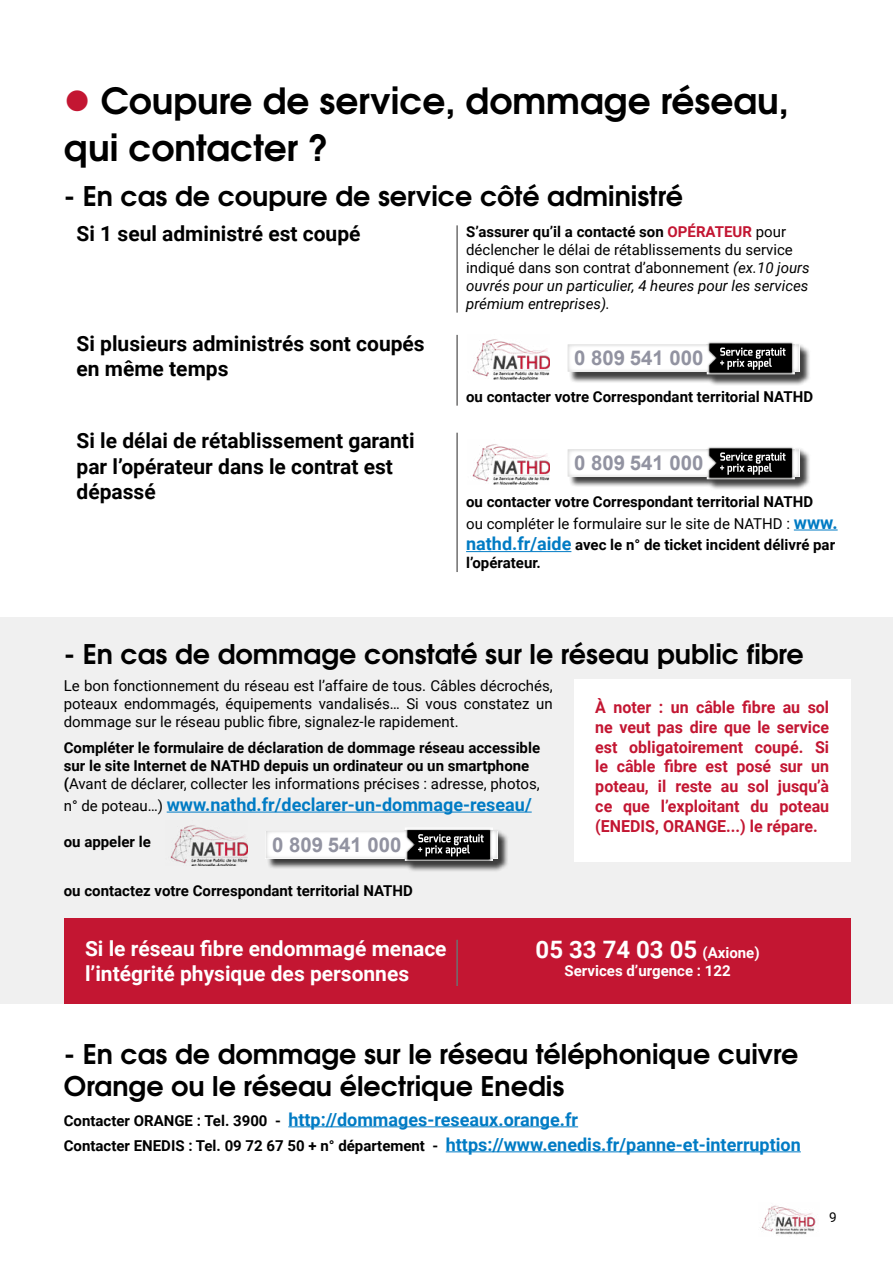
<style>
.page{position:relative;width:893px;height:1263px;background:#fff}
.page>*{position:absolute;margin:0;border:0;box-sizing:border-box;transform-origin:0 0}
.t1{font:700 36px/46.8px "Te X Gyre Adventor";color:#000}
.t2{font:700 27px/32.4px "Te X Gyre Adventor";color:#000}
.t3{font:700 24px "Roboto";color:#fff}
.t4{font:700 21px/25.2px "Roboto";color:#000}
.t5{font:700 21px/25.2px "Roboto";color:#fff}
.t6{font:700 20.4px "Arial";color:#9293a1}
.t7{font:700 18px "Roboto";color:#007bc4}
.t8{font:700 16.5px/19.8px "Roboto";color:#c31632;text-align:justify}
.t9{font:700 15px/18px "Roboto";color:#000}
.t10{font:15px/18px "Roboto";color:#000;text-align:justify}
.t11{font:700 15px "Roboto";color:#fff}
.t12{font:13.5px "Roboto";color:#000}
.s1{color:#c31632}
.s2{font-weight:700}
.s3{font-weight:700;color:#c31632}
.s4{font-style:italic}
.s5{font-weight:400}
.s6{font-size:18px;color:#007bc4}
.s7{font-weight:400;font-size:15px;color:#000}
.s8{font-size:15px}
.s9{font-size:15px;color:#000}
</style>
<div class="page">
<div style="left:0;top:617px;width:893px;height:386px;background:#f0f0f0"></div>
<hr style="left:167px;top:812px;width:365px;height:1px;background:#007bc4">
<hr style="left:456px;top:225px;width:2px;height:88px;background:#706f6f">
<hr style="left:456px;top:335px;width:2px;height:71px;background:#706f6f">
<img style="left:472px;top:339px;width:78px;height:40px">
<div style="left:569px;top:342px;width:242px;height:44px;background:#000;opacity:.75"></div>
<img style="left:568px;top:344px;width:231px;height:28px">
<img style="left:707px;top:342px;width:88px;height:32px">
<img style="left:707px;top:344px;width:88px;height:28px">
<svg style="left:709px;top:344px;width:83px;height:28px;background:#323232"></svg>
<hr style="left:794px;top:529px;width:44px;height:1px;background:#007bc4">
<hr style="left:466px;top:551px;width:105px;height:1px;background:#007bc4">
<hr style="left:456px;top:433px;width:2px;height:139px;background:#706f6f">
<img style="left:472px;top:444px;width:78px;height:40px">
<div style="left:569px;top:447px;width:242px;height:44px;background:#000;opacity:.75"></div>
<img style="left:568px;top:449px;width:231px;height:28px">
<img style="left:707px;top:447px;width:88px;height:32px">
<img style="left:707px;top:449px;width:88px;height:28px">
<svg style="left:709px;top:448px;width:83px;height:29px;background:#333"></svg>
<img style="left:170px;top:825px;width:78px;height:41px">
<div style="left:267px;top:829px;width:242px;height:43px;background:#000;opacity:.75"></div>
<img style="left:266px;top:831px;width:231px;height:27px">
<img style="left:405px;top:828px;width:88px;height:33px">
<img style="left:405px;top:831px;width:88px;height:27px">
<svg style="left:408px;top:830px;width:82px;height:29px;background:#303030"></svg>
<div style="left:574px;top:679px;width:276px;height:183px;background:#fff"></div>
<div style="left:64px;top:918px;width:786px;height:85px;background:#c31632"></div>
<hr style="left:456px;top:940px;width:2px;height:46px;background:#706f6f">
<hr style="left:288px;top:1126px;width:290px;height:1px;background:#007bc4">
<hr style="left:446px;top:1151px;width:355px;height:1px;background:#007bc4">
<img style="left:760px;top:1205px;width:56px;height:30px">
<h1 class="t1" style="left:64px;top:74px;width:727px"><span class="s1">●</span> Coupure de service, dommage réseau, qui contacter ?</h1>
<h2 class="t2" style="left:64px;top:178px;width:621px">- En cas de coupure de service côté administré</h2>
<h3 class="t4" style="left:77px;top:220px;width:286px">Si 1 seul administré est coupé</h3>
<p class="t10" style="left:466px;top:222px;width:345px;text-align:left"><span class="s2">S’assurer qu’il a contacté son</span> <span class="s3">OPÉRATEUR</span> pour déclencher le délai de rétablissements du service indiqué dans son contrat d’abonnement <span class="s4">(ex.10 jours ouvrés pour un particulier, 4 heures pour les services prémium entreprises).</span></p>
<h3 class="t4" style="left:77px;top:330px;width:350px">Si plusieurs administrés sont coupés en même temps</h3>
<p class="t9" style="left:466px;top:387px;width:348px">ou contacter votre Correspondant territorial NATHD</p>
<h3 class="t6" style="left:574px;top:344px;width:131px">0 809 541 000</h3>
<h3 class="t4" style="left:77px;top:428px;width:340px">Si le délai de rétablissement garanti par l’opérateur dans le contrat est dépassé</h3>
<h3 class="t6" style="left:574px;top:449px;width:131px">0 809 541 000</h3>
<p class="t9" style="left:466px;top:490px;width:373px;line-height:21.6px">ou contacter votre Correspondant territorial NATHD<br><span class="s5">ou compléter le formulaire sur le site de NATHD :</span> <span class="s6">www. nathd.fr/aide</span> avec le n° de ticket incident délivré par</p>
<p class="t9" style="left:466px;top:553px;width:76px">l’opérateur.</p>
<h2 class="t2" style="left:64px;top:635px;width:742px">- En cas de dommage constaté sur le réseau public fibre</h2>
<p class="t10" style="left:64px;top:676px;width:490px">Le bon fonctionnement du réseau est l’affaire de tous. Câbles décrochés, poteaux endommagés, équipements vandalisés… Si vous constatez un dommage sur le réseau public fibre, signalez-le rapidement.</p>
<p class="t9" style="left:64px;top:738px;width:478px">Compléter le formulaire de déclaration de dommage réseau accessible sur le site Internet de NATHD depuis un ordinateur ou un smartphone (<span class="s5">Avant de déclarer, collecter les informations précises : adresse, photos,</span></p>
<p class="t7" style="left:64px;top:792px;width:469px"><span class="s7">n° de poteau…)</span> www.nathd.fr/declarer-un-dommage-reseau/</p>
<p class="t9" style="left:64px;top:832px;width:89px">ou appeler le</p>
<p class="t9" style="left:64px;top:881px;width:351px">ou contactez votre Correspondant territorial NATHD</p>
<p class="t8" style="left:595px;top:697px;width:235px">À noter : un câble fibre au sol ne veut pas dire que le service est obligatoirement coupé. Si le câble fibre est posé sur un poteau, il reste au sol jusqu’à ce que l’exploitant du poteau (ENEDIS, ORANGE...) le répare.</p>
<h3 class="t6" style="left:272px;top:830px;width:131px">0 809 541 000</h3>
<h3 class="t5" style="left:85px;top:935px;width:363px">Si le réseau fibre endommagé menace l’intégrité physique des personnes</h3>
<h3 class="t3" style="left:536px;top:932px;width:226px">05 33 74 03 05 <span class="s8">(Axione)</span></h3>
<p class="t11" style="left:565px;top:960px;width:168px">Services d’urgence : 122</p>
<h2 class="t2" style="left:64px;top:1035px;width:736px">- En cas de dommage sur le réseau téléphonique cuivre<br>Orange ou le réseau électrique Enedis</h2>
<p class="t7" style="left:64px;top:1106px;width:516px"><span class="s9">Contacter ORANGE : Tel. 3900 -</span> http://dommages-reseaux.orange.fr</p>
<p class="t9" style="left:64px;top:1136px;width:739px">Contacter ENEDIS : Tel. 09 72 67 50 + n° département - <span class="s6">https://www.enedis.fr/panne-et-interruption</span></p>
<p class="t12" style="left:829px;top:1208px;width:9px">9</p>
</div>
